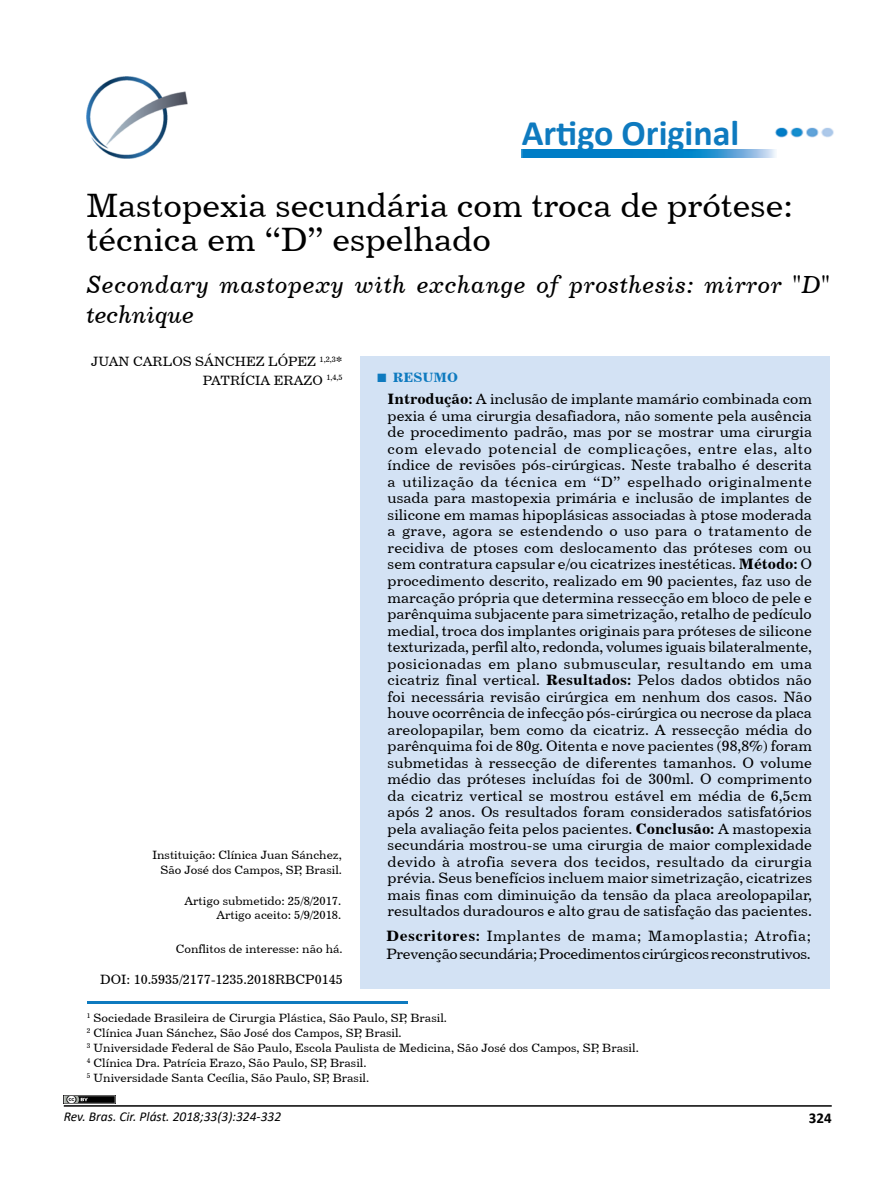
<style>
.page{position:relative;width:893px;height:1191px;background:#fff}
.page>*{position:absolute;margin:0;border:0;box-sizing:border-box;transform-origin:0 0}
.t1{font:700 36px "Calibri";color:#0e7abf}
.t2{font:33.75px/34.5px "Century 731 BT Roman A";color:#000}
.t3{font:24.75px/30px "Century 731 BT Italic A";letter-spacing:.025em;color:#000}
.t4{font:15px/16.5px "Century 731 BT Roman A";color:#000;text-align:justify}
.t5{font:15px/18px "Century 731 BT Roman A";letter-spacing:-.02em;color:#000}
.t6{font:700 15px "Calibri";color:#000}
.t7{font:13.5px/18.5px "Century 731 BT Roman A";color:#000;text-align:right}
.t8{font:italic 13.5px "Calibri";color:#000}
.t9{font:13.5px "Century 731 BT Bold A";color:#0e7abf}
.t10{font:12px/15px "Century 731 BT Roman A";color:#000;text-align:right}
.s1{font-family:"Times New Roman";font-weight:700;font-size:18px}
.s2{font-family:"Century 731 BT Bold A"}
</style>
<div class="page">
<hr style="left:64px;top:1105px;width:768px;height:1px;background:#000">
<img style="left:775px;top:127px;width:59px;height:11px">
<img style="left:521px;top:150px;width:255px;height:7px">
<img style="left:87px;top:77px;width:101px;height:82px">
<div style="left:360px;top:356px;width:470px;height:632px;background:#d3e2f4"></div>
<hr style="left:87px;top:1001px;width:320px;height:3px;background:#0e7abf">
<img style="left:64px;top:1095px;width:51px;height:8px">
<h1 class="t1" style="left:522px;top:108px;width:219px">Artigo Original</h1>
<h2 class="t2" style="left:86px;top:187px;width:708px">Mastopexia secundária com troca de prótese: técnica em “D” espelhado</h2>
<h3 class="t3" style="left:87px;top:269px;width:744px">Secondary mastopexy with exchange of prosthesis: mirror "D" technique</h3>
<p class="t7" style="left:91px;top:352px;width:253px">JUAN CARLOS SÁNCHEZ LÓPEZ <sup>1,2,3</sup>*<br>PATRÍCIA ERAZO <sup>1,4,5</sup></p>
<p class="t10" style="left:153px;top:847px;width:191px;line-height:14.4px">Instituição: Clínica Juan Sánchez,<br>São José dos Campos, SP, Brasil.</p>
<p class="t10" style="left:184px;top:893px;width:158px;line-height:14.4px">Artigo submetido: 25/8/2017.<br>Artigo aceito: 5/9/2018.</p>
<p class="t10" style="left:176px;top:941px;width:168px">Conflitos de interesse: não há.</p>
<p class="t7" style="left:100px;top:970px;width:244px">DOI: 10.5935/2177-1235.2018RBCP0145</p>
<p class="t9" style="left:376px;top:369px;width:83px"><span class="s1">■</span> RESUMO</p>
<p class="t4" style="left:388px;top:391px;width:426px"><span class="s2">Introdução:</span> A inclusão de implante mamário combinada com pexia é uma cirurgia desafiadora, não somente pela ausência de procedimento padrão, mas por se mostrar uma cirurgia com elevado potencial de complicações, entre elas, alto índice de revisões pós-cirúrgicas. Neste trabalho é descrita a utilização da técnica em “D” espelhado originalmente usada para mastopexia primária e inclusão de implantes de silicone em mamas hipoplásicas associadas à ptose moderada a grave, agora se estendendo o uso para o tratamento de recidiva de ptoses com deslocamento das próteses com ou sem contratura capsular e/ou cicatrizes inestéticas. <span class="s2">Método:</span> O procedimento descrito, realizado em 90 pacientes, faz uso de marcação própria que determina ressecção em bloco de pele e parênquima subjacente para simetrização, retalho de pedículo medial, troca dos implantes originais para próteses de silicone texturizada, perfil alto, redonda, volumes iguais bilateralmente, posicionadas em plano submuscular, resultando em uma cicatriz final vertical. <span class="s2">Resultados:</span> Pelos dados obtidos não foi necessária revisão cirúrgica em nenhum dos casos. Não houve ocorrência de infecção pós-cirúrgica ou necrose da placa areolopapilar, bem como da cicatriz. A ressecção média do parênquima foi de 80g. Oitenta e nove pacientes (98,8%) foram submetidas à ressecção de diferentes tamanhos. O volume médio das próteses incluídas foi de 300ml. O comprimento da cicatriz vertical se mostrou estável em média de 6,5cm após 2 anos. Os resultados foram considerados satisfatórios pela avaliação feita pelos pacientes. <span class="s2">Conclusão:</span> A mastopexia secundária mostrou-se uma cirurgia de maior complexidade devido à atrofia severa dos tecidos, resultado da cirurgia prévia. Seus benefícios incluem maior simetrização, cicatrizes mais finas com diminuição da tensão da placa areolopapilar, resultados duradouros e alto grau de satisfação das pacientes.</p>
<p class="t5" style="left:387px;top:926px;width:426px"><span class="s2">Descritores:</span> Implantes de mama; Mamoplastia; Atrofia;<br>Prevenção secundária; Procedimentos cirúrgicos reconstrutivos.</p>
<p class="t10" style="left:87px;top:1009px;width:553px;text-align:left"><sup>1</sup> Sociedade Brasileira de Cirurgia Plástica, São Paulo, SP, Brasil.<br><sup>2</sup> Clínica Juan Sánchez, São José dos Campos, SP, Brasil.<br><sup>3</sup> Universidade Federal de São Paulo, Escola Paulista de Medicina, São José dos Campos, SP, Brasil.<br><sup>4</sup> Clínica Dra. Patrícia Erazo, São Paulo, SP, Brasil.<br><sup>5</sup> Universidade Santa Cecília, São Paulo, SP, Brasil.</p>
<p class="t8" style="left:64px;top:1107px;width:219px">Rev. Bras. Cir. Plást. 2018;33(3):324-332</p>
<p class="t6" style="left:809px;top:1106px;width:24px">324</p>
</div>
